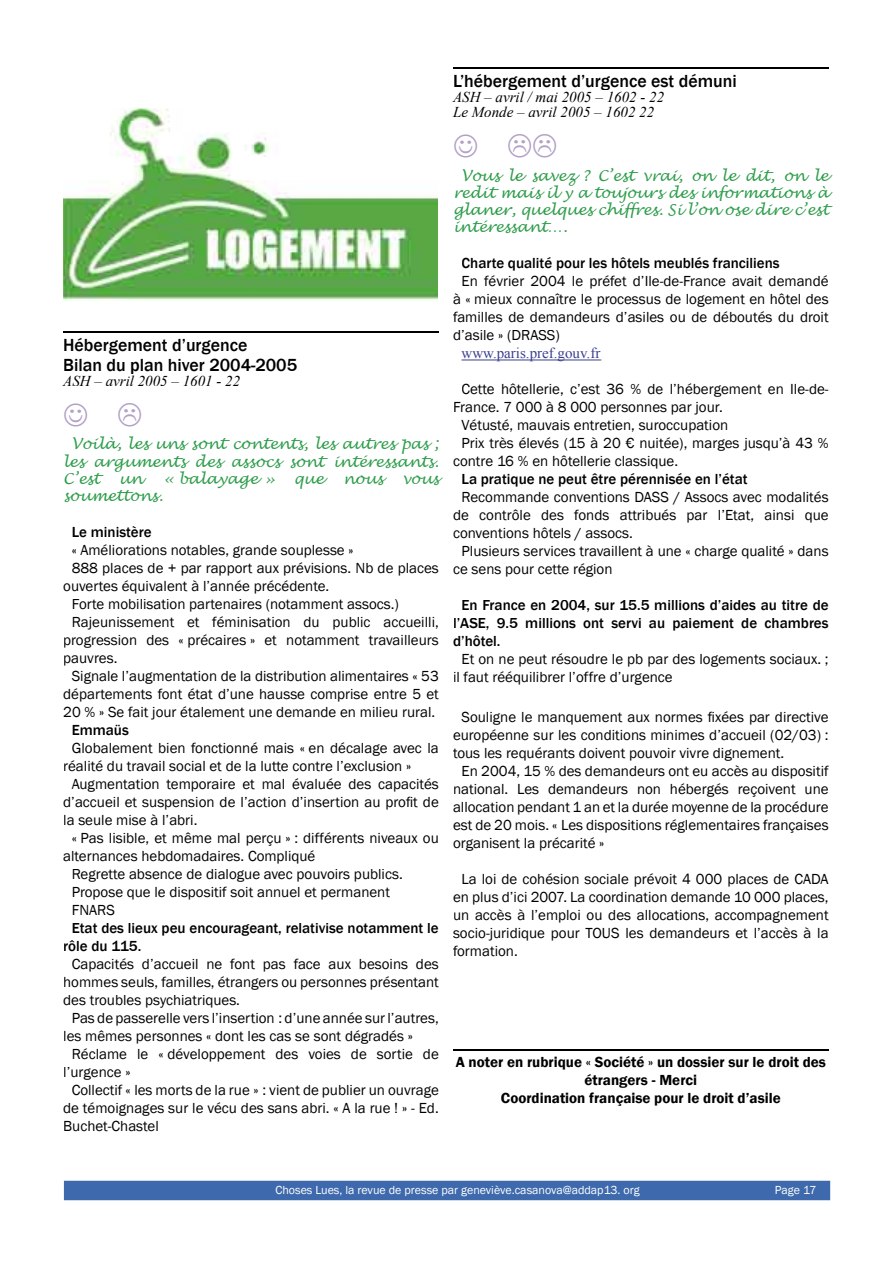
<style>
.page{position:relative;width:893px;height:1263px;background:#fff}
.page>*{position:absolute;margin:0;border:0;box-sizing:border-box;transform-origin:0 0}
.t1{font:500 18px/19.5px "Franklin Gothic";color:#000}
.t2{font:15px/18px "Franklin Gothic";color:#000;text-align:justify}
.t3{font:500 15px/18px "Franklin Gothic";color:#000}
.t4{font:italic 15px/17.2px "Lucida Handwriting";color:#2e9d4b;text-align:justify}
.t5{font:600 15px/18px "Franklin Gothic";color:#000;text-align:center}
.t6{font:italic 15px/15px "Times New Roman";color:#000}
.t7{font:15px "Times New Roman";color:#3a3f8e}
.t8{font:12px "Franklin Gothic";color:#fff}
.s1{font-weight:500}
</style>
<div class="page">
<div style="left:64px;top:1181px;width:766px;height:19px;background:#3e69ac"></div>
<hr style="left:63px;top:331px;width:376px;height:2px;background:#000">
<img style="left:63px;top:108px;width:375px;height:193px">
<hr style="left:453px;top:67px;width:376px;height:2px;background:#000">
<hr style="left:453px;top:1049px;width:376px;height:1px;background:#000">
<hr style="left:461px;top:360px;width:139px;height:1px;background:#3a3f8e">
<p class="t1" style="left:453px;top:71px;width:285px">L’hébergement d’urgence est démuni</p>
<p class="t6" style="left:453px;top:89px;width:213px">ASH – avril / mai 2005 – 1602 - 22<br>Le Monde – avril 2005 – 1602 22</p>
<p class="t1" style="left:63px;top:335px;width:235px">Hébergement d’urgence<br>Bilan du plan hiver 2004-2005</p>
<p class="t6" style="left:63px;top:373px;width:179px">ASH – avril 2005 – 1601 - 22</p>
<p class="t4" style="left:63px;top:436px;width:377px;text-indent:9px">Voilà, les uns sont contents, les autres pas ; les arguments des assocs sont intéressants.<br>C’est</p>
<p class="t4" style="left:119px;top:470px;width:25px">un</p>
<p class="t4" style="left:162px;top:470px;width:115px">« balayage »</p>
<p class="t4" style="left:294px;top:470px;width:32px">que</p>
<p class="t4" style="left:343px;top:470px;width:42px">nous</p>
<p class="t4" style="left:402px;top:470px;width:38px">vous</p>
<p class="t4" style="left:63px;top:488px;width:101px">soumettons.</p>
<p class="t3" style="left:72px;top:523px;width:81px">Le ministère</p>
<p class="t2" style="left:72px;top:541px;width:283px"><span class="s1">«</span> Améliorations notables, grande souplesse <span class="s1">»</span></p>
<p class="t2" style="left:72px;top:559px;width:369px">888 places de + par rapport aux prévisions. Nb de places</p>
<p class="t2" style="left:63px;top:577px;width:268px">ouvertes équivalent à l’année précédente.</p>
<p class="t2" style="left:72px;top:595px;width:329px">Forte mobilisation partenaires (notamment assocs.)</p>
<p class="t2" style="left:72px;top:613px;width:369px">Rajeunissement et féminisation du public accueilli,</p>
<p class="t2" style="left:63px;top:631px;width:377px">progression des « précaires » et notamment travailleurs</p>
<p class="t2" style="left:63px;top:649px;width:56px">pauvres.</p>
<p class="t2" style="left:72px;top:667px;width:369px">Signale l’augmentation de la distribution alimentaires « 53</p>
<p class="t2" style="left:63px;top:685px;width:377px">départements font état d’une hausse comprise entre 5 et</p>
<p class="t2" style="left:63px;top:703px;width:373px">20 % » Se fait jour étalement une demande en milieu rural.</p>
<p class="t3" style="left:72px;top:721px;width:59px">Emmaüs</p>
<p class="t2" style="left:72px;top:739px;width:369px">Globalement bien fonctionné mais « en décalage avec la</p>
<p class="t2" style="left:63px;top:757px;width:350px">réalité du travail social et de la lutte contre l’exclusion »</p>
<p class="t2" style="left:72px;top:775px;width:369px">Augmentation temporaire et mal évaluée des capacités</p>
<p class="t2" style="left:63px;top:793px;width:377px">d’accueil et suspension de l’action d’insertion au profit de</p>
<p class="t2" style="left:63px;top:811px;width:136px">la seule mise à l’abri.</p>
<p class="t2" style="left:72px;top:829px;width:369px">« Pas lisible, et même mal perçu » : différents niveaux ou</p>
<p class="t2" style="left:63px;top:847px;width:254px">alternances hebdomadaires. Compliqué</p>
<p class="t2" style="left:72px;top:865px;width:333px">Regrette absence de dialogue avec pouvoirs publics.</p>
<p class="t2" style="left:72px;top:883px;width:320px">Propose que le dispositif soit annuel et permanent</p>
<p class="t2" style="left:72px;top:901px;width:45px">FNARS</p>
<p class="t3" style="left:63px;top:919px;width:377px;text-indent:9px">Etat des lieux peu encourageant, relativise notamment le rôle du 115.</p>
<p class="t2" style="left:72px;top:955px;width:369px">Capacités d’accueil ne font pas face aux besoins des</p>
<p class="t2" style="left:63px;top:973px;width:377px">hommes seuls, familles, étrangers ou personnes présentant</p>
<p class="t2" style="left:63px;top:991px;width:178px">des troubles psychiatriques.</p>
<p class="t2" style="left:72px;top:1009px;width:369px">Pas de passerelle vers l’insertion : d’une année sur l’autres,</p>
<p class="t2" style="left:63px;top:1027px;width:351px">les mêmes personnes « dont les cas se sont dégradés »</p>
<p class="t2" style="left:72px;top:1045px;width:369px">Réclame le « développement des voies de sortie de</p>
<p class="t2" style="left:63px;top:1063px;width:69px">l’urgence »</p>
<p class="t2" style="left:72px;top:1081px;width:369px">Collectif « les morts de la rue » : vient de publier un ouvrage</p>
<p class="t2" style="left:63px;top:1099px;width:377px">de témoignages sur le vécu des sans abri. « A la rue ! » - Ed.</p>
<p class="t2" style="left:63px;top:1117px;width:97px">Buchet-Chastel</p>
<p class="t4" style="left:453px;top:167px;width:377px;text-indent:9px">Vous le savez ? C’est vrai, on le dit, on le redit mais il y a toujours des informations à glaner, quelques chiffres. Si l’on ose dire c’est intéressant….</p>
<p class="t3" style="left:461px;top:254px;width:320px">Charte qualité pour les hôtels meublés franciliens</p>
<p class="t2" style="left:453px;top:273px;width:377px;text-indent:9px">En février 2004 le préfet d’Ile-de-France avait demandé à « mieux connaître le processus de logement en hôtel des familles de demandeurs d’asiles ou de déboutés du droit d’asile » (DRASS)</p>
<p class="t7" style="left:461px;top:343px;width:140px">www.paris.pref.gouv.fr</p>
<p class="t2" style="left:461px;top:381px;width:369px">Cette hôtellerie, c’est 36 % de l’hébergement en Ile-de-</p>
<p class="t2" style="left:453px;top:399px;width:271px">France. 7 000 à 8 000 personnes par jour.</p>
<p class="t2" style="left:461px;top:417px;width:268px">Vétusté, mauvais entretien, suroccupation</p>
<p class="t2" style="left:461px;top:435px;width:369px">Prix très élevés (15 à 20 € nuitée), marges jusqu’à 43 %</p>
<p class="t2" style="left:453px;top:453px;width:227px">contre 16 % en hôtellerie classique.</p>
<p class="t3" style="left:461px;top:470px;width:288px">La pratique ne peut être pérennisée en l’état</p>
<p class="t2" style="left:461px;top:489px;width:369px">Recommande conventions DASS / Assocs avec modalités</p>
<p class="t2" style="left:453px;top:507px;width:377px">de contrôle des fonds attribués par l’Etat, ainsi que</p>
<p class="t2" style="left:453px;top:525px;width:181px">conventions hôtels / assocs.</p>
<p class="t2" style="left:461px;top:543px;width:369px">Plusieurs services travaillent à une « charge qualité » dans</p>
<p class="t2" style="left:453px;top:561px;width:161px">ce sens pour cette région</p>
<p class="t3" style="left:453px;top:596px;width:377px;text-align:justify;text-indent:9px">En France en 2004, sur 15.5 millions d’aides au titre de l’ASE, 9.5 millions ont servi au paiement de chambres d’hôtel.</p>
<p class="t2" style="left:453px;top:651px;width:377px;text-indent:9px">Et on ne peut résoudre le pb par des logements sociaux. ; il faut rééquilibrer l’offre d’urgence</p>
<p class="t2" style="left:461px;top:708px;width:369px">Souligne le manquement aux normes fixées par directive</p>
<p class="t2" style="left:453px;top:726px;width:377px">européenne sur les conditions minimes d’accueil (02/03) :</p>
<p class="t2" style="left:453px;top:744px;width:333px">tous les requérants doivent pouvoir vivre dignement.</p>
<p class="t2" style="left:461px;top:762px;width:369px">En 2004, 15 % des demandeurs ont eu accès au dispositif</p>
<p class="t2" style="left:453px;top:780px;width:377px">national. Les demandeurs non hébergés reçoivent une</p>
<p class="t2" style="left:453px;top:798px;width:377px">allocation pendant 1 an et la durée moyenne de la procédure</p>
<p class="t2" style="left:453px;top:816px;width:377px">est de 20 mois. « Les dispositions réglementaires françaises</p>
<p class="t2" style="left:453px;top:834px;width:153px">organisent la précarité »</p>
<p class="t2" style="left:453px;top:870px;width:377px;text-indent:9px">La loi de cohésion sociale prévoit 4 000 places de CADA en plus d’ici 2007. La coordination demande 10 000 places, un accès à l’emploi ou des allocations, accompagnement socio-juridique pour TOUS les demandeurs et l’accès à la formation.</p>
<p class="t5" style="left:456px;top:1053px;width:372px">A noter en rubrique « Société » un dossier sur le droit des étrangers - Merci<br>Coordination française pour le droit d’asile</p>
<p class="t8" style="left:275px;top:1182px;width:366px">Choses Lues, la revue de presse par geneviève.casanova@addap13. org</p>
<p class="t8" style="left:775px;top:1182px;width:43px">Page 17</p>
</div>
